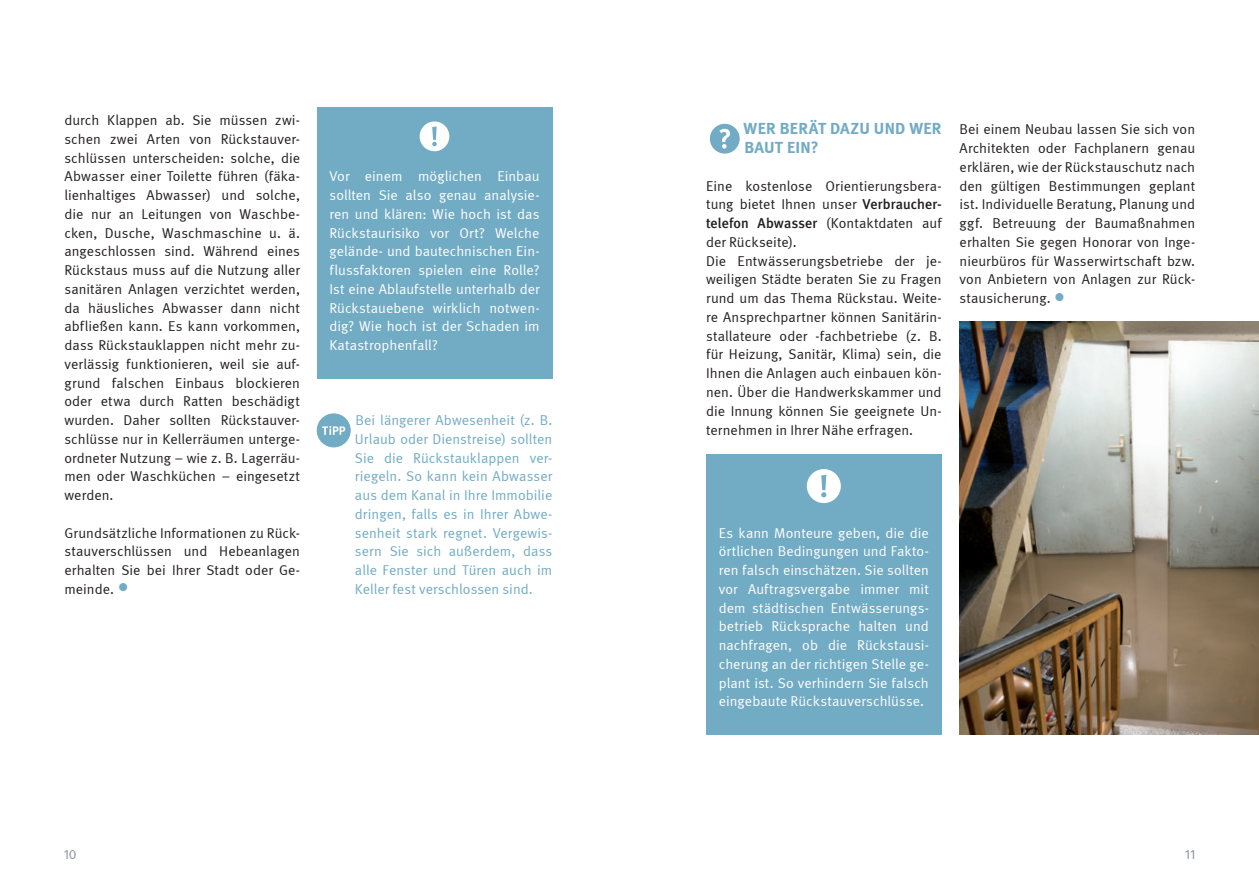
<style>
.page{position:relative;width:1259px;height:893px;background:#fff}
.page>*{position:absolute;margin:0;border:0;box-sizing:border-box;transform-origin:0 0}
.t1{font:700 16.5px/18.8px "Meta";letter-spacing:.015em;color:#72abc4}
.t2{font:14.25px/18.8px "Meta Normal";letter-spacing:.005em;color:#231f20;text-align:justify}
.t3{font:14.25px/18.8px "Meta Normal";letter-spacing:.005em;color:#fff;text-align:justify}
.t4{font:14.25px/18.8px "Meta Normal";letter-spacing:.005em;color:#72abc4;text-align:justify}
.t5{font:13.5px "Meta Normal Expert";color:#8a8f9d}
.s1{font-size:22.5px;color:#72abc4}
.s2{font-family:"Meta Plus";font-weight:500}
</style>
<div class="page">
<div style="left:317px;top:107px;width:236px;height:271px;background:#72abc4"></div>
<div style="left:706px;top:454px;width:235px;height:280px;background:#72abc4"></div>
<svg style="left:710px;top:124px;width:29px;height:30px"></svg>
<svg style="left:807px;top:469px;width:34px;height:34px"></svg>
<svg style="left:419px;top:121px;width:30px;height:30px"></svg>
<svg style="left:317px;top:413px;width:34px;height:34px"></svg>
<img style="left:959px;top:322px;width:300px;height:412px">
<p class="t2" style="left:64px;top:111px;width:237px">durch Klappen ab. Sie müssen zwi&shy;schen zwei Arten von Rückstauver&shy;schlüssen unterscheiden: solche, die Abwasser einer Toilette führen (fäka&shy;lienhaltiges Abwasser) und solche, die nur an Leitungen von Waschbe&shy;cken, Dusche, Waschmaschine u. ä. angeschlossen sind. Während eines Rückstaus muss auf die Nutzung aller sanitären Anlagen verzichtet werden, da häusliches Abwasser dann nicht abfließen kann. Es kann vorkommen, dass Rückstauklappen nicht mehr zu&shy;verlässig funktionieren, weil sie auf&shy;grund falschen Einbaus blockieren oder etwa durch Ratten beschädigt wurden. Daher sollten Rückstauver&shy;schlüsse nur in Kellerräumen unterge&shy;ordneter Nutzung – wie z. B. Lagerräu&shy;men oder Waschküchen – eingesetzt werden.</p>
<p class="t2" style="left:64px;top:523px;width:237px">Grundsätzliche Informationen zu Rück&shy;stauverschlüssen und Hebeanlagen erhalten Sie bei Ihrer Stadt oder Ge&shy;meinde. <span class="s1">•</span></p>
<p class="t3" style="left:329px;top:167px;width:212px">Vor einem möglichen Einbau sollten Sie also genau analysie&shy;ren und klären: Wie hoch ist das Rückstaurisiko vor Ort? Welche gelände- und bautechnischen Ein&shy;flussfaktoren spielen eine Rolle?<br>Ist eine Ablaufstelle unterhalb der Rückstauebene wirklich notwen&shy;dig? Wie hoch ist der Schaden im Katastrophenfall?</p>
<p class="t4" style="left:355px;top:411px;width:199px">Bei längerer Abwesenheit (z. B.<br>Urlaub oder Dienstreise) sollten Sie die Rückstauklappen ver&shy;riegeln. So kann kein Abwasser aus dem Kanal in Ihre Immobilie dringen, falls es in Ihrer Abwe&shy;senheit stark regnet. Vergewis&shy;sern Sie sich außerdem, dass alle Fenster und Türen auch im Keller fest verschlossen sind.</p>
<p class="t1" style="left:743px;top:119px;width:199px">WER BERÄT DAZU UND WER<br>BAUT EIN?</p>
<p class="t2" style="left:706px;top:176px;width:237px;text-align:left">Eine kostenlose Orientierungsbera&shy;tung bietet Ihnen unser <span class="s2">Verbraucher&shy;telefon Abwasser</span> (Kontaktdaten auf der Rückseite).<br>Die Entwässerungsbetriebe der je&shy;weiligen Städte beraten Sie zu Fragen rund um das Thema Rückstau. Weite&shy;re Ansprechpartner können Sanitärin&shy;stallateure oder -fachbetriebe (z. B. für Heizung, Sanitär, Klima) sein, die Ihnen die Anlagen auch einbauen kön&shy;nen. Über die Handwerkskammer und die Innung können Sie geeignete Un&shy;ternehmen in Ihrer Nähe erfragen.</p>
<p class="t2" style="left:959px;top:120px;width:237px">Bei einem Neubau lassen Sie sich von Architekten oder Fachplanern genau erklären, wie der Rückstauschutz nach den gültigen Bestimmungen geplant ist. Individuelle Beratung, Planung und ggf. Betreuung der Baumaßnahmen erhalten Sie gegen Honorar von Inge&shy;nieurbüros für Wasserwirtschaft bzw. von Anbietern von Anlagen zur Rück&shy;stausicherung. <span class="s1">•</span></p>
<p class="t3" style="left:719px;top:523px;width:211px">Es kann Monteure geben, die die örtlichen Bedingungen und Fakto&shy;ren falsch einschätzen. Sie sollten vor Auftragsvergabe immer mit dem städtischen Entwässerungs&shy;betrieb Rücksprache halten und nachfragen, ob die Rückstausi&shy;cherung an der richtigen Stelle ge&shy;plant ist. So verhindern Sie falsch eingebaute Rückstauverschlüsse.</p>
<p class="t5" style="left:64px;top:847px;width:15px">10</p>
<p class="t5" style="left:1184px;top:847px;width:12px">11</p>
</div>
